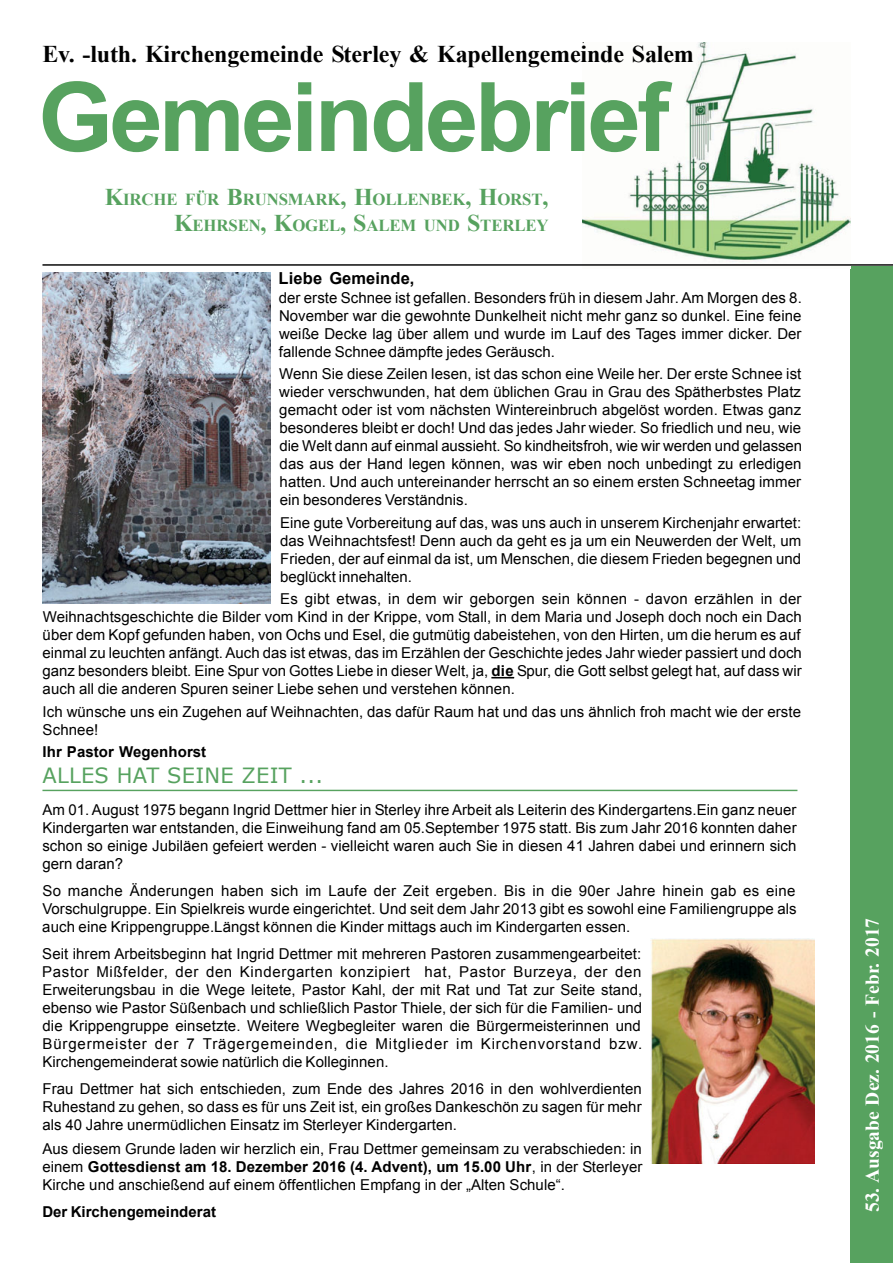
<style>
.page{position:relative;width:893px;height:1263px;background:#fff}
.page>*{position:absolute;margin:0;border:0;box-sizing:border-box;transform-origin:0 0}
.t1{font:700 96px "Arial";letter-spacing:-.035em;color:#57a25f}
.t2{font:700 24px "Times New Roman";letter-spacing:-.005em;color:#000}
.t3{font:21px "Verdana";letter-spacing:.015em;color:#57a25f}
.t4{font:700 19.5px "Times New Roman";letter-spacing:-.005em;color:#fff}
.t5{font:700 16.8px/25.3px "Times New Roman";letter-spacing:-.01em;color:#57a25f;text-align:right}
.t6{font:700 16.5px "Arial";letter-spacing:.005em;color:#000}
.t7{font:15px/18px "Arial";letter-spacing:.005em;color:#000;text-align:justify}
.t8{font:700 15px "Arial";color:#000}
.s1{font-size:24px}
.s2{font-weight:700}
</style>
<div class="page">
<div style="left:850px;top:266px;width:43px;height:997px;background:#57a25f"></div>
<img style="left:583px;top:43px;width:267px;height:220px">
<hr style="left:42px;top:264px;width:851px;height:2px;background:#000">
<svg style="left:491px;top:677px;width:23px;height:1px"></svg>
<hr style="left:42px;top:790px;width:755px;height:1px;background:#57a25f">
<img style="left:651px;top:939px;width:164px;height:224px">
<img style="left:43px;top:272px;width:227px;height:332px">
<p class="t2" style="left:42px;top:38px;width:653px">Ev. -luth. Kirchengemeinde Sterley &amp; Kapellengemeinde Salem</p>
<p class="t1" style="left:38px;top:54px;width:633px">Gemeindebrief</p>
<p class="t5" style="left:105px;top:187px;width:445px"><span class="s1">K</span>IRCHE FÜR <span class="s1">B</span>RUNSMARK<span class="s1">, H</span>OLLENBEK<span class="s1">, H</span>ORST<span class="s1">,<br>K</span>EHRSEN<span class="s1">, K</span>OGEL<span class="s1">, S</span>ALEM UND <span class="s1">S</span>TERLEY</p>
<p class="t6" style="left:279px;top:267px;width:137px">Liebe Gemeinde,</p>
<p class="t7" style="left:279px;top:289px;width:524px">der erste Schnee ist gefallen. Besonders früh in diesem Jahr. Am Morgen des 8.<br>November war die gewohnte Dunkelheit nicht mehr ganz so dunkel. Eine feine weiße Decke lag über allem und wurde im Lauf des Tages immer dicker. Der fallende Schnee dämpfte jedes Geräusch.</p>
<p class="t7" style="left:279px;top:365px;width:524px">Wenn Sie diese Zeilen lesen, ist das schon eine Weile her. Der erste Schnee ist wieder verschwunden, hat dem üblichen Grau in Grau des Spätherbstes Platz gemacht oder ist vom nächsten Wintereinbruch abgelöst worden. Etwas ganz besonderes bleibt er doch! Und das jedes Jahr wieder. So friedlich und neu, wie die Welt dann auf einmal aussieht. So kindheitsfroh, wie wir werden und gelassen das aus der Hand legen können, was wir eben noch unbedingt zu erledigen hatten. Und auch untereinander herrscht an so einem ersten Schneetag immer ein besonderes Verständnis.</p>
<p class="t7" style="left:280px;top:514px;width:523px">Eine gute Vorbereitung auf das, was uns auch in unserem Kirchenjahr erwartet: das Weihnachtsfest! Denn auch da geht es ja um ein Neuwerden der Welt, um Frieden, der auf einmal da ist, um Menschen, die diesem Frieden begegnen und beglückt innehalten.</p>
<p class="t7" style="left:43px;top:590px;width:761px;text-indent:238px">Es gibt etwas, in dem wir geborgen sein können - davon erzählen in der Weihnachtsgeschichte die Bilder vom Kind in der Krippe, vom Stall, in dem Maria und Joseph doch noch ein Dach über dem Kopf gefunden haben, von Ochs und Esel, die gutmütig dabeistehen, von den Hirten, um die herum es auf einmal zu leuchten anfängt. Auch das ist etwas, das im Erzählen der Geschichte jedes Jahr wieder passiert und doch ganz besonders bleibt. Eine Spur von Gottes Liebe in dieser Welt, ja, <span class="s2">die</span> Spur, die Gott selbst gelegt hat, auf dass wir auch all die anderen Spuren seiner Liebe sehen und verstehen können.</p>
<p class="t7" style="left:43px;top:702px;width:760px">Ich wünsche uns ein Zugehen auf Weihnachten, das dafür Raum hat und das uns ähnlich froh macht wie der erste<br>Schnee!</p>
<p class="t8" style="left:43px;top:742px;width:165px">Ihr Pastor Wegenhorst</p>
<p class="t3" style="left:42px;top:762px;width:282px">ALLES HAT SEINE ZEIT ...</p>
<p class="t7" style="left:42px;top:800px;width:756px">Am 01. August 1975 begann Ingrid Dettmer hier in Sterley ihre Arbeit als Leiterin des Kindergartens.Ein ganz neuer Kindergarten war entstanden, die Einweihung fand am 05.September 1975 statt. Bis zum Jahr 2016 konnten daher schon so einige Jubiläen gefeiert werden - vielleicht waren auch Sie in diesen 41 Jahren dabei und erinnern sich gern daran?</p>
<p class="t7" style="left:42px;top:881px;width:756px">So manche Änderungen haben sich im Laufe der Zeit ergeben. Bis in die 90er Jahre hinein gab es eine Vorschulgruppe. Ein Spielkreis wurde eingerichtet. Und seit dem Jahr 2013 gibt es sowohl eine Familiengruppe als auch eine Krippengruppe.Längst können die Kinder mittags auch im Kindergarten essen.</p>
<p class="t7" style="left:42px;top:944px;width:602px">Seit ihrem Arbeitsbeginn hat Ingrid Dettmer mit mehreren Pastoren zusammengearbeitet:<br>Pastor Mißfelder, der den Kindergarten konzipiert hat, Pastor Burzeya, der den Erweiterungsbau in die Wege leitete, Pastor Kahl, der mit Rat und Tat zur Seite stand, ebenso wie Pastor Süßenbach und schließlich Pastor Thiele, der sich für die Familien- und die Krippengruppe einsetzte. Weitere Wegbegleiter waren die Bürgermeisterinnen und Bürgermeister der 7 Trägergemeinden, die Mitglieder im Kirchenvorstand bzw.<br>Kirchengemeinderat sowie natürlich die Kolleginnen.</p>
<p class="t7" style="left:42px;top:1079px;width:601px">Frau Dettmer hat sich entschieden, zum Ende des Jahres 2016 in den wohlverdienten Ruhestand zu gehen, so dass es für uns Zeit ist, ein großes Dankeschön zu sagen für mehr als 40 Jahre unermüdlichen Einsatz im Sterleyer Kindergarten.</p>
<p class="t7" style="left:42px;top:1139px;width:601px">Aus diesem Grunde laden wir herzlich ein, Frau Dettmer gemeinsam zu verabschieden: in einem <span class="s2">Gottesdienst am 18. Dezember 2016 (4. Advent), um 15.00 Uhr</span>, in der Sterleyer Kirche und anschießend auf einem öffentlichen Empfang in der „Alten Schule“.</p>
<p class="t8" style="left:42px;top:1201px;width:175px">Der Kirchengemeinderat</p>
<p class="t4" style="left:859px;top:1212px;width:296px;rotate:-90deg">53. Ausgabe Dez. 2016 - Febr. 2017</p>
</div>
